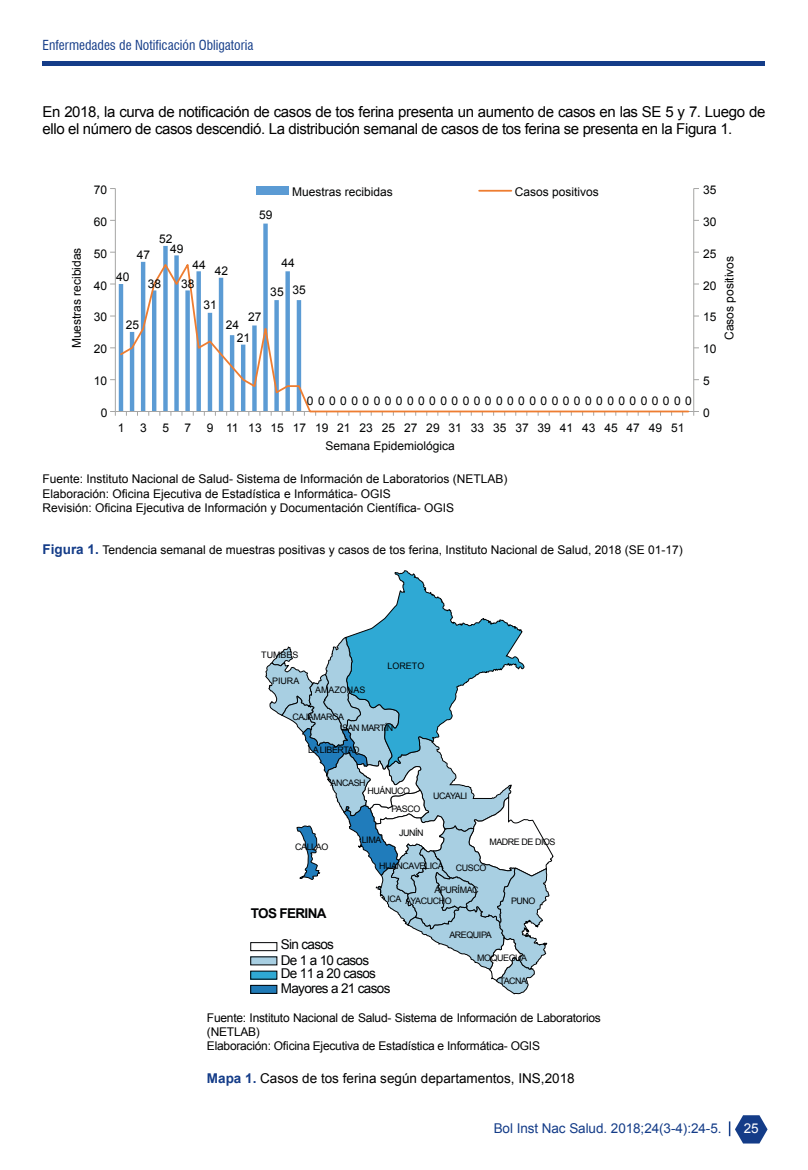
<style>
.page{position:relative;width:808px;height:1170px;background:#fff}
.page>*{position:absolute;margin:0;border:0;box-sizing:border-box;transform-origin:0 0}
.t1{font:15px/16.5px "Arial";letter-spacing:-.025em;color:#000}
.t2{font:13.5px "Arial";color:#000}
.t3{font:13.5px/16.2px "Arial";letter-spacing:-.05em;color:#010203}
.t4{font:condensed 13.5px "Swiss 721 BT";color:#143c88}
.t5{font:13.5px "Arial";letter-spacing:-.005em;color:#143c88}
.t6{font:700 13.5px "Arial";letter-spacing:-.05em;color:#010203}
.t7{font:13.5px "Arial";color:#fff}
.t8{font:12px/14.4px "Arial";color:#000}
.t9{font:12px/9.6px "Arial";color:#010202}
.t10{font:12px/14.4px "Arial";letter-spacing:-.02em;color:#000}
.t11{font:12px "Arial";letter-spacing:.37em;color:#010202}
.t12{font:9px "Arial";letter-spacing:-.05em;color:#010203}
.t13{font:9px "Arial";color:#010203}
.s1{font-weight:700;font-size:13.5px;color:#143c88}
.s2{font-weight:700;color:#143c88}
</style>
<div class="page">
<svg style="left:729px;top:1115px;width:38px;height:28px"></svg>
<div style="left:43px;top:61px;width:722px;height:5px;background:#143c88"></div>
<div style="left:163px;top:246px;width:5px;height:165px;background:#5b9bd4"></div>
<div style="left:174px;top:255px;width:5px;height:156px;background:#5b9bd4"></div>
<div style="left:263px;top:223px;width:5px;height:188px;background:#5b9bd4"></div>
<hr style="left:693px;top:188px;width:1px;height:223px;background:#a5a5a4">
<hr style="left:115px;top:188px;width:1px;height:223px;background:#a5a5a4">
<hr style="left:115px;top:411px;width:579px;height:1px;background:#a5a5a4">
<svg style="left:119px;top:259px;width:570px;height:154px"></svg>
<div style="left:256px;top:186px;width:33px;height:9px;background:#5b9bd4"></div>
<hr style="left:479px;top:190px;width:32px;height:2px;background:#ee7d31">
<div style="left:251px;top:971px;width:26px;height:8px;background:#2fa9d4"></div>
<div style="left:251px;top:985px;width:26px;height:8px;background:#207ab6"></div>
<div style="left:250px;top:984px;width:27px;height:9px;border:1px solid #010203"></div>
<div style="left:250px;top:942px;width:27px;height:8px;border:1px solid #010203"></div>
<svg style="left:251px;top:956px;width:26px;height:8px"></svg>
<svg style="left:265px;top:570px;width:289px;height:424px"></svg>
<p class="t4" style="left:43px;top:37px;width:212px">Enfermedades de Notificación Obligatoria</p>
<p class="t1" style="left:43px;top:104px;width:724px">En 2018, la curva de notificación de casos de tos ferina presenta un aumento de casos en las SE 5 y 7. Luego de ello el número de casos descendió. La distribución semanal de casos de tos ferina se presenta en la Figura 1.</p>
<p class="t9" style="left:72px;top:348px;width:102px;rotate:-90deg">Muestras recibidas</p>
<p class="t9" style="left:94px;top:185px;width:15px">70</p>
<p class="t9" style="left:94px;top:217px;width:15px">60</p>
<p class="t9" style="left:94px;top:249px;width:15px">50</p>
<p class="t9" style="left:94px;top:280px;width:15px">40</p>
<p class="t9" style="left:94px;top:312px;width:15px">30</p>
<p class="t9" style="left:94px;top:344px;width:15px">20</p>
<p class="t9" style="left:94px;top:376px;width:15px">10</p>
<p class="t9" style="left:101px;top:408px;width:8px">0</p>
<p class="t9" style="left:259px;top:210px;width:15px">59</p>
<p class="t9" style="left:292px;top:187px;width:102px">Muestras recibidas</p>
<p class="t9" style="left:515px;top:187px;width:86px">Casos positivos</p>
<p class="t9" style="left:170px;top:234px;width:15px;text-indent:-11px">52<br>49</p>
<p class="t9" style="left:181px;top:279px;width:15px">38</p>
<p class="t9" style="left:137px;top:250px;width:15px">47</p>
<p class="t9" style="left:148px;top:279px;width:15px">38</p>
<p class="t9" style="left:192px;top:260px;width:15px">44</p>
<p class="t9" style="left:204px;top:299px;width:15px">31</p>
<p class="t9" style="left:215px;top:266px;width:15px">42</p>
<p class="t9" style="left:116px;top:272px;width:15px">40</p>
<p class="t9" style="left:126px;top:320px;width:15px">25</p>
<p class="t9" style="left:248px;top:312px;width:15px">27</p>
<p class="t9" style="left:237px;top:319px;width:15px;line-height:12.8px;text-indent:-11px">24<br>21</p>
<p class="t9" style="left:281px;top:258px;width:15px">44</p>
<p class="t9" style="left:293px;top:285px;width:15px">35</p>
<p class="t9" style="left:270px;top:287px;width:15px">35</p>
<p class="t11" style="left:307px;top:393px;width:386px">00000000000000000000000000000000000</p>
<p class="t9" style="left:118px;top:423px;width:8px">1</p>
<p class="t9" style="left:140px;top:423px;width:8px">3</p>
<p class="t9" style="left:162px;top:423px;width:8px">5</p>
<p class="t9" style="left:185px;top:423px;width:8px">7</p>
<p class="t9" style="left:207px;top:423px;width:479px">9 11 13 15 17 19 21 23 25 27 29 31 33 35 37 39 41 43 45 47 49 51</p>
<p class="t9" style="left:325px;top:441px;width:131px">Semana Epidemiológica</p>
<p class="t8" style="left:43px;top:472px;width:466px">Fuente: Instituto Nacional de Salud- Sistema de Información de Laboratorios (NETLAB)<br>Elaboración: Oficina Ejecutiva de Estadística e Informática- OGIS<br>Revisión: Oficina Ejecutiva de Información y Documentación Científica- OGIS</p>
<p class="t8" style="left:43px;top:543px;width:642px"><span class="s1">Figura 1.</span> Tendencia semanal de muestras positivas y casos de tos ferina, Instituto Nacional de Salud, 2018 (SE 01-17)</p>
<p class="t9" style="left:703px;top:185px;width:15px">35</p>
<p class="t9" style="left:703px;top:217px;width:15px">30</p>
<p class="t9" style="left:703px;top:249px;width:15px">25</p>
<p class="t9" style="left:703px;top:280px;width:15px">20</p>
<p class="t9" style="left:703px;top:312px;width:15px">15</p>
<p class="t9" style="left:703px;top:344px;width:15px">10</p>
<p class="t9" style="left:725px;top:340px;width:86px;rotate:-90deg">Casos positivos</p>
<p class="t9" style="left:703px;top:376px;width:8px">5</p>
<p class="t9" style="left:703px;top:408px;width:8px">0</p>
<p class="t12" style="left:261px;top:648px;width:39px">TUMBES</p>
<p class="t12" style="left:387px;top:659px;width:38px">LORETO</p>
<p class="t12" style="left:272px;top:674px;width:29px">PIURA</p>
<p class="t12" style="left:292px;top:711px;width:53px">CAJAMARCA</p>
<p class="t12" style="left:308px;top:743px;width:53px">LA LIBERTAD</p>
<p class="t13" style="left:315px;top:683px;width:52px">AMAZONAS</p>
<p class="t12" style="left:342px;top:721px;width:53px">SAN MARTÍN</p>
<p class="t12" style="left:331px;top:777px;width:37px">ANCASH</p>
<p class="t12" style="left:367px;top:784px;width:44px">HUÁNUCO</p>
<p class="t12" style="left:295px;top:840px;width:35px">CALLAO</p>
<p class="t12" style="left:362px;top:834px;width:21px">LIMA</p>
<p class="t12" style="left:391px;top:802px;width:30px">PASCO</p>
<p class="t12" style="left:399px;top:827px;width:26px">JUNÍN</p>
<p class="t12" style="left:433px;top:790px;width:36px">UCAYALI</p>
<p class="t12" style="left:489px;top:835px;width:68px">MADRE DE DIOS</p>
<p class="t6" style="left:251px;top:904px;width:77px">TOS FERINA</p>
<p class="t12" style="left:379px;top:860px;width:66px">HUANCAVELICA</p>
<p class="t12" style="left:434px;top:884px;width:46px">APURÍMAC</p>
<p class="t12" style="left:456px;top:862px;width:32px">CUSCO</p>
<p class="t12" style="left:387px;top:894px;width:66px">ICA AYACUCHO</p>
<p class="t12" style="left:511px;top:894px;width:26px">PUNO</p>
<p class="t3" style="left:281px;top:936px;width:90px">Sin casos<br>De 1 a 10 casos</p>
<p class="t3" style="left:281px;top:965px;width:111px;line-height:15.3px">De 11 a 20 casos<br>Mayores a 21 casos</p>
<p class="t12" style="left:449px;top:928px;width:44px">AREQUIPA</p>
<p class="t12" style="left:477px;top:952px;width:52px">MOQUEGUA</p>
<p class="t12" style="left:499px;top:974px;width:29px">TACNA</p>
<p class="t10" style="left:207px;top:1010px;width:395px">Fuente: Instituto Nacional de Salud- Sistema de Información de Laboratorios (NETLAB)<br>Elaboración: Oficina Ejecutiva de Estadística e Informática- OGIS</p>
<p class="t2" style="left:207px;top:1069px;width:369px"><span class="s2">Mapa 1.</span> Casos de tos ferina según departamentos, INS,2018</p>
<p class="t5" style="left:494px;top:1119px;width:229px">Bol Inst Nac Salud. 2018;24(3-4):24-5.</p>
<p class="t7" style="left:744px;top:1119px;width:16px">25</p>
</div>
